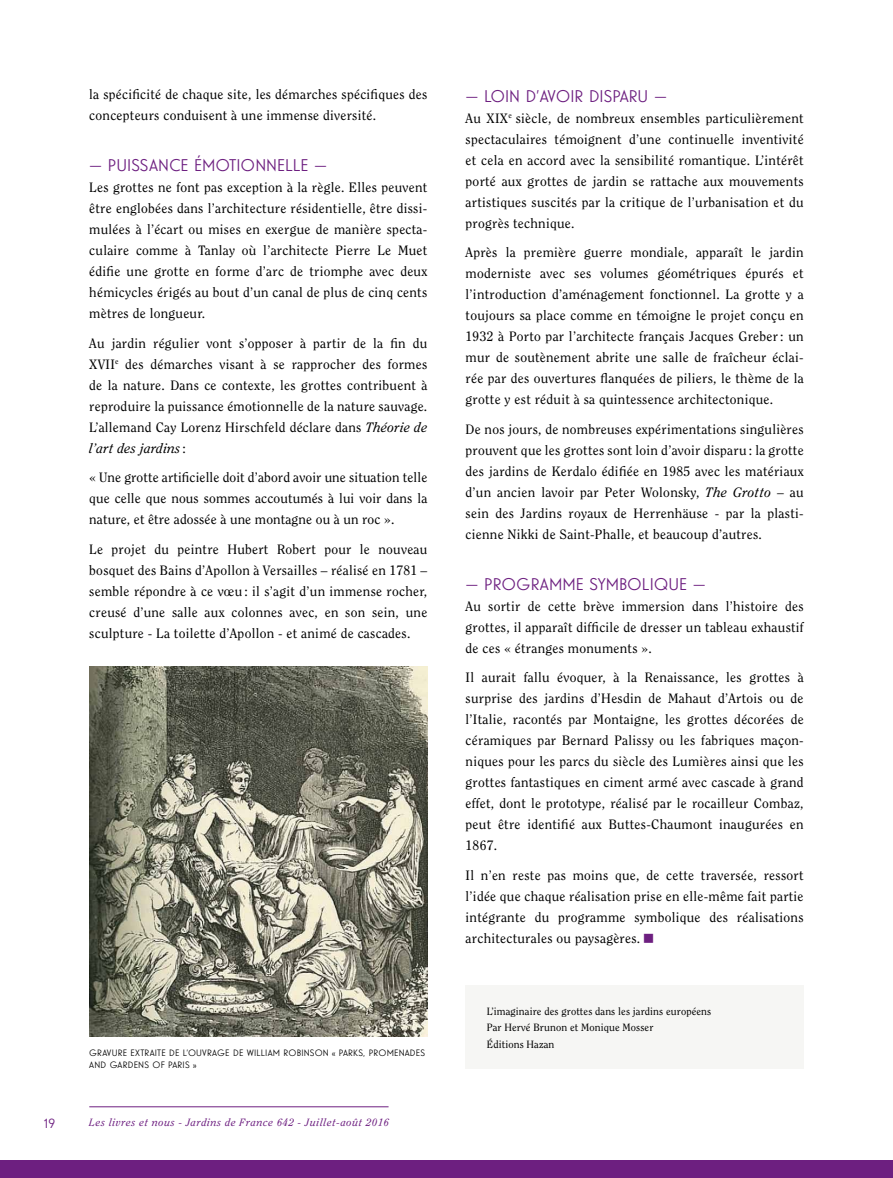
<style>
.page{position:relative;width:893px;height:1178px;background:#fff}
.page>*{position:absolute;margin:0;border:0;box-sizing:border-box;transform-origin:0 0}
.t1{font:16.5px "Guildford Pro";color:#6d1f80}
.t2{font:13.5px/21px "Clearface Std";letter-spacing:.02em;color:#000;text-align:justify}
.t3{font:13.5px "Guildford Pro";color:#6d1f80}
.t4{font:10.5px/16.5px "Clearface Std";letter-spacing:.01em;color:#000}
.t5{font:italic 10.5px "Clearface Std";letter-spacing:.06em;color:#6d1f80}
.t6{font:9px/12px "Guildford Pro";letter-spacing:.02em;color:#000}
.s1{font-style:italic}
</style>
<div class="page">
<div style="left:0;top:1160px;width:893px;height:18px;background:#6d1f80"></div>
<hr style="left:89px;top:1106px;width:300px;height:1px;background:#6d1f80">
<div style="left:466px;top:985px;width:338px;height:84px;background:#f6f6f4"></div>
<img style="left:89px;top:666px;width:338px;height:371px">
<p class="t2" style="left:89px;top:84px;width:339px">la spécificité de chaque site, les démarches spécifiques des concepteurs conduisent à une immense diversité.</p>
<p class="t1" style="left:89px;top:154px;width:239px">— PU ISSANCE ÉMOTIONNELLE —</p>
<p class="t2" style="left:89px;top:177px;width:340px">Les grottes ne font pas exception à la règle. Elles peuvent être englobées dans l’architecture résidentielle, être dissi&shy;mulées à l’écart ou mises en exergue de manière specta&shy;culaire comme à Tanlay où l’architecte Pierre Le Muet édifie une grotte en forme d’arc de triomphe avec deux hémicycles érigés au bout d’un canal de plus de cinq cents mètres de longueur.</p>
<p class="t2" style="left:89px;top:333px;width:340px">Au jardin régulier vont s’opposer à partir de la fin du XVII<sup>e</sup> des démarches visant à se rapprocher des formes de la nature. Dans ce contexte, les grottes contribuent à reproduire la puissance émotionnelle de la nature sauvage.<br>L’allemand Cay Lorenz Hirschfeld déclare dans <span class="s1">Théorie de l’art des jardins</span>:</p>
<p class="t2" style="left:89px;top:467px;width:340px">« Une grotte artificielle doit d’abord avoir une situation telle que celle que nous sommes accoutumés à lui voir dans la nature, et être adossée à une montagne ou à un roc ».</p>
<p class="t2" style="left:89px;top:539px;width:340px">Le projet du peintre Hubert Robert pour le nouveau bosquet des Bains d’Apollon à Versailles – réalisé en 1781 – semble répondre à ce vœu : il s’agit d’un immense rocher, creusé d’une salle aux colonnes avec, en son sein, une sculpture - La toilette d’Apollon - et animé de cascades.</p>
<p class="t6" style="left:89px;top:1047px;width:337px">GRAVU RE EXTRAITE DE L’OUVRAGE DE WILLIAM ROBINSON « PARKS, PROMENADES<br>AND GARDENS OF PARIS »</p>
<p class="t3" style="left:45px;top:1114px;width:12px">19</p>
<p class="t5" style="left:89px;top:1116px;width:301px">Les livres et nous - Jardins de France 642 - Juillet-août 2016</p>
<p class="t1" style="left:466px;top:85px;width:203px">— LOIN D’AVOIR DISPARU —</p>
<p class="t2" style="left:466px;top:107px;width:340px">Au XIX<sup>e</sup> siècle, de nombreux ensembles particulièrement spectaculaires témoignent d’une continuelle inventivité et cela en accord avec la sensibilité romantique. L’intérêt porté aux grottes de jardin se rattache aux mouvements artistiques suscités par la critique de l’urbanisation et du progrès technique.</p>
<p class="t2" style="left:466px;top:242px;width:340px">Après la première guerre mondiale, apparaît le jardin moderniste avec ses volumes géométriques épurés et l’introduction d’aménagement fonctionnel. La grotte y a toujours sa place comme en témoigne le projet conçu en 1932 à Porto par l’architecte français Jacques Greber: un mur de soutènement abrite une salle de fraîcheur éclai&shy;rée par des ouvertures flanquées de piliers, le thème de la grotte y est réduit à sa quintessence architectonique.</p>
<p class="t2" style="left:466px;top:419px;width:340px">De nos jours, de nombreuses expérimentations singulières prouvent que les grottes sont loin d’avoir disparu : la grotte des jardins de Kerdalo édifiée en 1985 avec les matériaux d’un ancien lavoir par Peter Wolonsky, <span class="s1">The Grotto</span> – au sein des Jardins royaux de Herrenhäuse - par la plasti&shy;cienne Nikki de Saint-Phalle, et beaucoup d’autres.</p>
<p class="t1" style="left:466px;top:573px;width:242px">— PROGRAMME SYMBOLIQU E —</p>
<p class="t2" style="left:466px;top:595px;width:340px">Au sortir de cette brève immersion dans l’histoire des grottes, il apparaît difficile de dresser un tableau exhaustif de ces « étranges monuments ».</p>
<p class="t2" style="left:466px;top:667px;width:340px">Il aurait fallu évoquer, à la Renaissance, les grottes à surprise des jardins d’Hesdin de Mahaut d’Artois ou de l’Italie, racontés par Montaigne, les grottes décorées de céramiques par Bernard Palissy ou les fabriques maçon&shy;niques pour les parcs du siècle des Lumières ainsi que les grottes fantastiques en ciment armé avec cascade à grand effet, dont le prototype, réalisé par le rocailleur Combaz, peut être identifié aux Buttes-Chaumont inaugurées en 1867.</p>
<p class="t2" style="left:466px;top:864px;width:340px">Il n’en reste pas moins que, de cette traversée, ressort l’idée que chaque réalisation prise en elle-même fait partie intégrante du programme symbolique des réalisations architecturales ou paysagères.</p>
<p class="t4" style="left:487px;top:1003px;width:226px">L’imaginaire des grottes dans les jardins européens<br>Par Hervé Brunon et Monique Mosser<br>Éditions Hazan</p>
</div>
